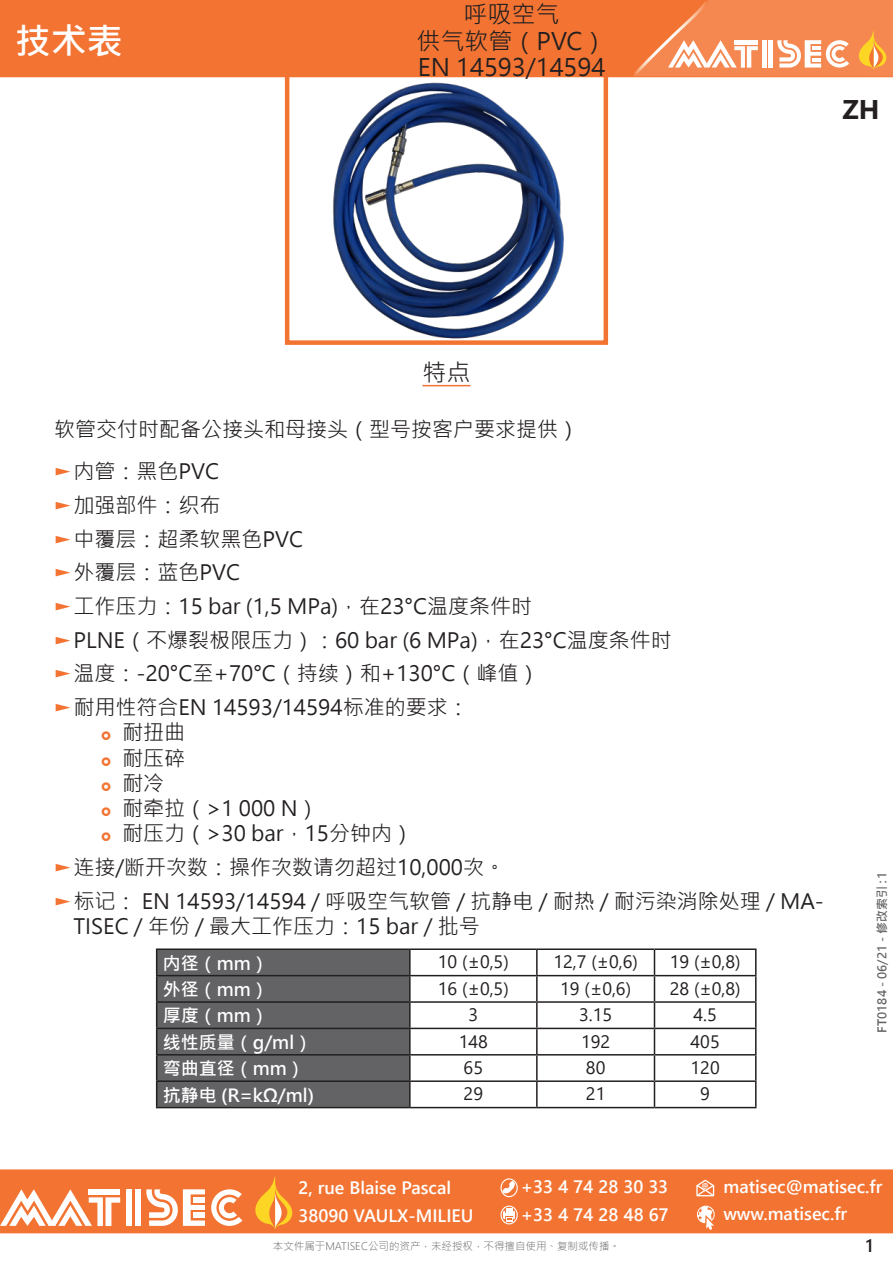
<style>
.page{position:relative;width:893px;height:1263px;background:#fff}
.page>*{position:absolute;margin:0;border:0;box-sizing:border-box;transform-origin:0 0}
.t1{font:36px "Microsoft Jheng Hei UI Bold";color:#fff}
.t2{font:700 27px "Segoe UI";color:#231f20}
.t3{font:24px/26.5px "Microsoft Jheng Hei UI Regular";color:#231f20;text-align:center}
.t4{font:21px/33.8px "Microsoft Jheng Hei UI Regular";color:#231f20}
.t5{font:600 18px/27.8px "Segoe UI";color:#fff}
.t6{font:18px "Segoe UI";color:#231f20}
.t7{font:18px "Microsoft Jheng Hei UI Bold";color:#fff}
.t8{font:600 18px "Segoe UI";color:#231f20}
.t9{font:12px "Microsoft Jheng Hei UI Bold";letter-spacing:-.005em;color:#636366}
.t10{font:10.5px "Microsoft Jheng Hei UI Light";color:#636366}
.t11{font:700 6.9px "Segoe UI";color:#fff}
.s1{font-family:"Segoe UI";color:#f37432}
</style>
<div class="page">
<div style="left:0;top:0;width:893px;height:77px;background:#f37432"></div>
<svg style="left:629px;top:0;width:264px;height:78px"></svg>
<div style="left:1px;top:1170px;width:891px;height:62px;background:#f37432"></div>
<div style="left:0;top:1169px;width:893px;height:64px;border:2px solid #f37432"></div>
<svg style="left:211px;top:1189px;width:31px;height:37px"></svg>
<div style="left:126px;top:1189px;width:6px;height:37px;background:#fff"></div>
<div style="left:135px;top:1189px;width:6px;height:37px;background:#fff"></div>
<svg style="left:146px;top:1189px;width:59px;height:37px"></svg>
<svg style="left:255px;top:1176px;width:37px;height:53px"></svg>
<svg style="left:0;top:1189px;width:120px;height:37px"></svg>
<svg style="left:502px;top:1181px;width:13px;height:13px"></svg>
<div style="left:500px;top:1178px;width:18px;height:19px;border:1px solid #fff;border-radius:50%"></div>
<div style="left:500px;top:1205px;width:18px;height:19px;border:1px solid #fff;border-radius:50%"></div>
<svg style="left:503px;top:1208px;width:12px;height:13px"></svg>
<svg style="left:696px;top:1179px;width:19px;height:17px"></svg>
<svg style="left:697px;top:1205px;width:18px;height:25px"></svg>
<img style="left:333px;top:82px;width:231px;height:257px">
<div style="left:285px;top:75px;width:323px;height:270px;border:5px solid #f37432"></div>
<hr style="left:422px;top:385px;width:48px;height:1px;background:#f37432">
<hr style="left:156px;top:948px;width:254px;height:2px;background:#231f20">
<hr style="left:410px;top:948px;width:127px;height:2px;background:#231f20">
<hr style="left:409px;top:950px;width:2px;height:25px;background:#231f20">
<hr style="left:537px;top:948px;width:117px;height:2px;background:#231f20">
<hr style="left:536px;top:950px;width:2px;height:25px;background:#231f20">
<hr style="left:654px;top:948px;width:102px;height:2px;background:#231f20">
<hr style="left:410px;top:975px;width:127px;height:1px;background:#231f20">
<hr style="left:409px;top:976px;width:2px;height:25px;background:#231f20">
<hr style="left:537px;top:975px;width:117px;height:1px;background:#231f20">
<hr style="left:536px;top:976px;width:2px;height:25px;background:#231f20">
<hr style="left:654px;top:975px;width:102px;height:1px;background:#231f20">
<hr style="left:410px;top:1001px;width:127px;height:2px;background:#231f20">
<hr style="left:409px;top:1003px;width:2px;height:25px;background:#231f20">
<hr style="left:537px;top:1001px;width:117px;height:2px;background:#231f20">
<hr style="left:536px;top:1003px;width:2px;height:25px;background:#231f20">
<hr style="left:654px;top:1001px;width:102px;height:2px;background:#231f20">
<hr style="left:410px;top:1028px;width:127px;height:1px;background:#231f20">
<hr style="left:409px;top:1029px;width:2px;height:25px;background:#231f20">
<hr style="left:537px;top:1028px;width:117px;height:1px;background:#231f20">
<hr style="left:536px;top:1029px;width:2px;height:25px;background:#231f20">
<hr style="left:654px;top:1028px;width:102px;height:1px;background:#231f20">
<hr style="left:410px;top:1054px;width:127px;height:1px;background:#231f20">
<hr style="left:409px;top:1055px;width:2px;height:25px;background:#231f20">
<hr style="left:537px;top:1054px;width:117px;height:1px;background:#231f20">
<hr style="left:536px;top:1055px;width:2px;height:25px;background:#231f20">
<hr style="left:654px;top:1054px;width:102px;height:1px;background:#231f20">
<svg style="left:156px;top:949px;width:254px;height:158px;background:#5e5e61"></svg>
<hr style="left:410px;top:1080px;width:127px;height:2px;background:#231f20">
<hr style="left:409px;top:1082px;width:2px;height:25px;background:#231f20">
<hr style="left:537px;top:1080px;width:117px;height:2px;background:#231f20">
<hr style="left:536px;top:1082px;width:2px;height:25px;background:#231f20">
<hr style="left:654px;top:1080px;width:102px;height:2px;background:#231f20">
<svg style="left:654px;top:950px;width:1px;height:157px"></svg>
<svg style="left:755px;top:950px;width:1px;height:157px"></svg>
<hr style="left:156px;top:1107px;width:254px;height:1px;background:#231f20">
<hr style="left:410px;top:1107px;width:127px;height:1px;background:#231f20">
<hr style="left:537px;top:1107px;width:117px;height:1px;background:#231f20">
<hr style="left:654px;top:1107px;width:102px;height:1px;background:#231f20">
<h1 class="t1" style="left:15px;top:18px;width:109px">技术表</h1>
<p class="t3" style="left:417px;top:1px;width:191px">呼吸空气<br>供气软管（PVC）<br>EN 14593/14594</p>
<p class="t2" style="left:842px;top:94px;width:39px">ZH</p>
<p class="t3" style="left:422px;top:359px;width:49px">特点</p>
<p class="t4" style="left:54px;top:408px;width:526px;line-height:42.2px">软管交付时配备公接头和母接头（型号按客户要求提供）<span class="s1">►</span>内管：黑色PVC</p>
<p class="t4" style="left:54px;top:488px;width:619px"><span class="s1">►</span>加强部件：织布<br><span class="s1">►</span>中覆层：超柔软黑色PVC<br><span class="s1">►</span>外覆层：蓝色PVC<br><span class="s1">►</span>工作压力：15 bar (1,5 MPa)，在23°C温度条件时<br><span class="s1">►</span>PLNE（不爆裂极限压力）：60 bar (6 MPa)，在23°C温度条件时<span class="s1">►</span>温度：-20°C至+70°C（持续）和+130°C（峰值）<br><span class="s1">►</span>耐用性符合EN 14593/14594标准的要求：</p>
<p class="t4" style="left:122px;top:720px;width:293px;line-height:25.2px">耐扭曲<br>耐压碎<br>耐冷<br>耐牵拉（&gt;1 000 N）<br>耐压力（&gt;30 bar，15分钟内）</p>
<p class="t4" style="left:54px;top:850px;width:771px"><span class="s1">►</span>连接/断开次数：操作次数请勿超过10,000次。<br><span class="s1">►</span>标记： EN 14593/14594 / 呼吸空气软管 / 抗静电 / 耐热 / 耐污染消除处理 / MA-</p>
<p class="t4" style="left:74px;top:909px;width:408px">TISEC / 年份 / 最大工作压力：15 bar / 批号</p>
<p class="t7" style="left:163px;top:952px;width:108px">内径（mm）</p>
<p class="t6" style="left:438px;top:955px;width:72px">10 (±0,5)</p>
<p class="t6" style="left:553px;top:955px;width:86px">12,7 (±0,6)</p>
<p class="t6" style="left:670px;top:955px;width:72px">19 (±0,8)</p>
<p class="t7" style="left:163px;top:978px;width:108px">外径（mm）</p>
<p class="t6" style="left:438px;top:982px;width:72px">16 (±0,5)</p>
<p class="t6" style="left:560px;top:982px;width:72px">19 (±0,6)</p>
<p class="t6" style="left:670px;top:982px;width:72px">28 (±0,8)</p>
<p class="t7" style="left:163px;top:1004px;width:108px">厚度（mm）</p>
<p class="t6" style="left:468px;top:1008px;width:11px">3</p>
<p class="t6" style="left:579px;top:1008px;width:35px">3.15</p>
<p class="t6" style="left:693px;top:1008px;width:25px">4.5</p>
<p class="t7" style="left:163px;top:1031px;width:151px">线性质量（g/ml）</p>
<p class="t6" style="left:459px;top:1035px;width:31px">148</p>
<p class="t6" style="left:581px;top:1035px;width:31px">192</p>
<p class="t6" style="left:691px;top:1035px;width:31px">405</p>
<p class="t7" style="left:163px;top:1057px;width:144px">弯曲直径（mm）</p>
<p class="t6" style="left:464px;top:1061px;width:21px">65</p>
<p class="t6" style="left:586px;top:1061px;width:21px">80</p>
<p class="t6" style="left:691px;top:1061px;width:31px">120</p>
<p class="t7" style="left:163px;top:1084px;width:153px">抗静电 (R=kΩ/ml)</p>
<p class="t6" style="left:464px;top:1087px;width:21px">29</p>
<p class="t6" style="left:586px;top:1087px;width:21px">21</p>
<p class="t6" style="left:700px;top:1087px;width:11px">9</p>
<p class="t9" style="left:874px;top:1032px;width:162px;rotate:-90deg">FT0184 - 06/21 - 修改索引：1</p>
<p class="t5" style="left:298px;top:1174px;width:177px">2, rue Blaise Pascal<br>38090 VAULX-MILIEU</p>
<p class="t5" style="left:521px;top:1174px;width:149px">+33 4 74 28 30 33 +33 4 74 28 48 67</p>
<p class="t5" style="left:723px;top:1173px;width:161px">matisec@matisec.fr</p>
<p class="t11" style="left:702px;top:1183px;width:8px">@</p>
<p class="t5" style="left:723px;top:1200px;width:125px">www.matisec.fr</p>
<p class="t10" style="left:273px;top:1240px;width:349px">本文件属于MATISEC公司的资产，未经授权，不得擅自使用、复制或传播。</p>
<p class="t8" style="left:866px;top:1238px;width:9px">1</p>
</div>
